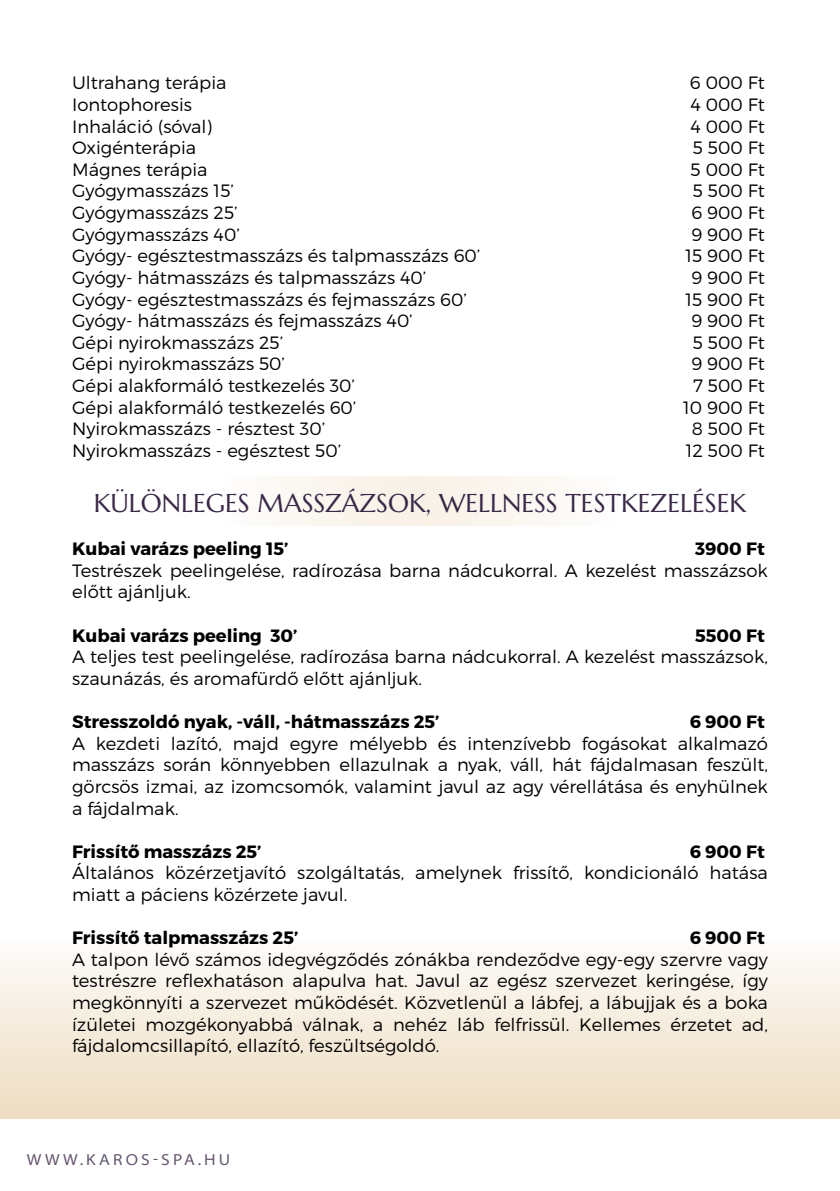
<style>
.page{position:relative;width:840px;height:1191px;background:#fff}
.page>*{position:absolute;margin:0;border:0;box-sizing:border-box;transform-origin:0 0}
.t1{font:25.8px "Marcellus";color:#3a2848}
.t2{font:300 17.8px/21.6px "Montserrat";color:#000}
.t3{font:700 17.8px "Montserrat";color:#000}
.t4{font:semi-expanded 16px "Myriad Pro";letter-spacing:.2em;color:#64546c}
</style>
<div class="page">
<div style="left:0;top:935px;width:839px;height:184px;background:linear-gradient(to bottom,#fdfcfb,#eeddc1)"></div>
<div style="left:221px;top:476px;width:397px;height:49px;background:#fbf6f0"></div>
<p class="t2" style="left:72px;top:72px;width:156px">Ultrahang terápia</p>
<p class="t2" style="left:689px;top:72px;width:76px">6 000 Ft</p>
<p class="t2" style="left:72px;top:94px;width:121px">Iontophoresis</p>
<p class="t2" style="left:690px;top:94px;width:76px">4 000 Ft</p>
<p class="t2" style="left:72px;top:115px;width:141px">Inhaláció (sóval)</p>
<p class="t2" style="left:690px;top:115px;width:76px">4 000 Ft</p>
<p class="t2" style="left:72px;top:137px;width:126px">Oxigénterápia</p>
<p class="t2" style="left:692px;top:137px;width:73px">5 500 Ft</p>
<p class="t2" style="left:72px;top:158px;width:137px">Mágnes terápia</p>
<p class="t2" style="left:690px;top:158px;width:76px">5 000 Ft</p>
<p class="t2" style="left:72px;top:180px;width:163px">Gyógymasszázs 15’</p>
<p class="t2" style="left:692px;top:180px;width:73px">5 500 Ft</p>
<p class="t2" style="left:72px;top:202px;width:167px">Gyógymasszázs 25’</p>
<p class="t2" style="left:691px;top:202px;width:75px">6 900 Ft</p>
<p class="t2" style="left:72px;top:223px;width:169px">Gyógymasszázs 40’</p>
<p class="t2" style="left:691px;top:223px;width:75px">9 900 Ft</p>
<p class="t2" style="left:72px;top:245px;width:409px">Gyógy- egésztestmasszázs és talpmasszázs 60’</p>
<p class="t2" style="left:685px;top:245px;width:81px">15 900 Ft</p>
<p class="t2" style="left:72px;top:266px;width:355px">Gyógy- hátmasszázs és talpmasszázs 40’</p>
<p class="t2" style="left:691px;top:266px;width:75px">9 900 Ft</p>
<p class="t2" style="left:72px;top:288px;width:396px">Gyógy- egésztestmasszázs és fejmasszázs 60’</p>
<p class="t2" style="left:685px;top:288px;width:81px">15 900 Ft</p>
<p class="t2" style="left:72px;top:310px;width:342px">Gyógy- hátmasszázs és fejmasszázs 40’</p>
<p class="t2" style="left:691px;top:310px;width:75px">9 900 Ft</p>
<p class="t2" style="left:72px;top:331px;width:212px">Gépi nyirokmasszázs 25’</p>
<p class="t2" style="left:692px;top:331px;width:73px">5 500 Ft</p>
<p class="t2" style="left:72px;top:353px;width:214px">Gépi nyirokmasszázs 50’</p>
<p class="t2" style="left:691px;top:353px;width:75px">9 900 Ft</p>
<p class="t2" style="left:72px;top:374px;width:284px">Gépi alakformáló testkezelés 30’</p>
<p class="t2" style="left:692px;top:374px;width:73px">7 500 Ft</p>
<p class="t2" style="left:72px;top:396px;width:286px">Gépi alakformáló testkezelés 60’</p>
<p class="t2" style="left:683px;top:396px;width:83px">10 900 Ft</p>
<p class="t2" style="left:72px;top:418px;width:254px">Nyirokmasszázs - résztest 30’</p>
<p class="t2" style="left:691px;top:418px;width:74px">8 500 Ft</p>
<p class="t2" style="left:72px;top:439px;width:270px">Nyirokmasszázs - egésztest 50’</p>
<p class="t2" style="left:685px;top:439px;width:80px">12 500 Ft</p>
<h1 class="t1" style="left:94px;top:487px;width:653px">KÜLÖNLEGES MASSZÁZSOK, WELLNESS TESTKEZELÉSEK</h1>
<p class="t3" style="left:72px;top:538px;width:218px">Kubai varázs peeling 15’</p>
<p class="t3" style="left:694px;top:538px;width:71px">3900 Ft</p>
<p class="t2" style="left:72px;top:559px;width:697px">Testrészek peelingelése, radírozása barna nádcukorral. A kezelést masszázsok előtt ajánljuk.</p>
<p class="t3" style="left:72px;top:624px;width:227px">Kubai varázs peeling 30’</p>
<p class="t3" style="left:694px;top:624px;width:71px">5500 Ft</p>
<p class="t2" style="left:72px;top:646px;width:697px">A teljes test peelingelése, radírozása barna nádcukorral. A kezelést masszázsok, szaunázás, és aromafürdő előtt ajánljuk.</p>
<p class="t3" style="left:72px;top:710px;width:369px">Stresszoldó nyak, -váll, -hátmasszázs 25’</p>
<p class="t3" style="left:689px;top:710px;width:77px">6 900 Ft</p>
<p class="t2" style="left:72px;top:732px;width:697px;text-align:justify">A kezdeti lazító, majd egyre mélyebb és intenzívebb fogásokat alkalmazó masszázs során könnyebben ellazulnak a nyak, váll, hát fájdalmasan feszült, görcsös izmai, az izomcsomók, valamint javul az agy vérellátása és enyhülnek a fájdalmak.</p>
<p class="t3" style="left:72px;top:840px;width:191px">Frissítő masszázs 25’</p>
<p class="t3" style="left:689px;top:840px;width:77px">6 900 Ft</p>
<p class="t2" style="left:72px;top:862px;width:697px">Általános közérzetjavító szolgáltatás, amelynek frissítő, kondicionáló hatása miatt a páciens közérzete javul.</p>
<p class="t3" style="left:72px;top:926px;width:228px">Frissítő talpmasszázs 25’</p>
<p class="t3" style="left:689px;top:926px;width:77px">6 900 Ft</p>
<p class="t2" style="left:72px;top:948px;width:697px;text-align:justify">A talpon lévő számos idegvégződés zónákba rendeződve egy-egy szervre vagy testrészre reflexhatáson alapulva hat. Javul az egész szervezet keringése, így megkönnyíti a szervezet működését. Közvetlenül a lábfej, a lábujjak és a boka ízületei mozgékonyabbá válnak, a nehéz láb felfrissül. Kellemes érzetet ad, fájdalomcsillapító, ellazító, feszültségoldó.</p>
<p class="t4" style="left:27px;top:1150px;width:205px">WWW.KAROS-SPA.HU</p>
</div>
